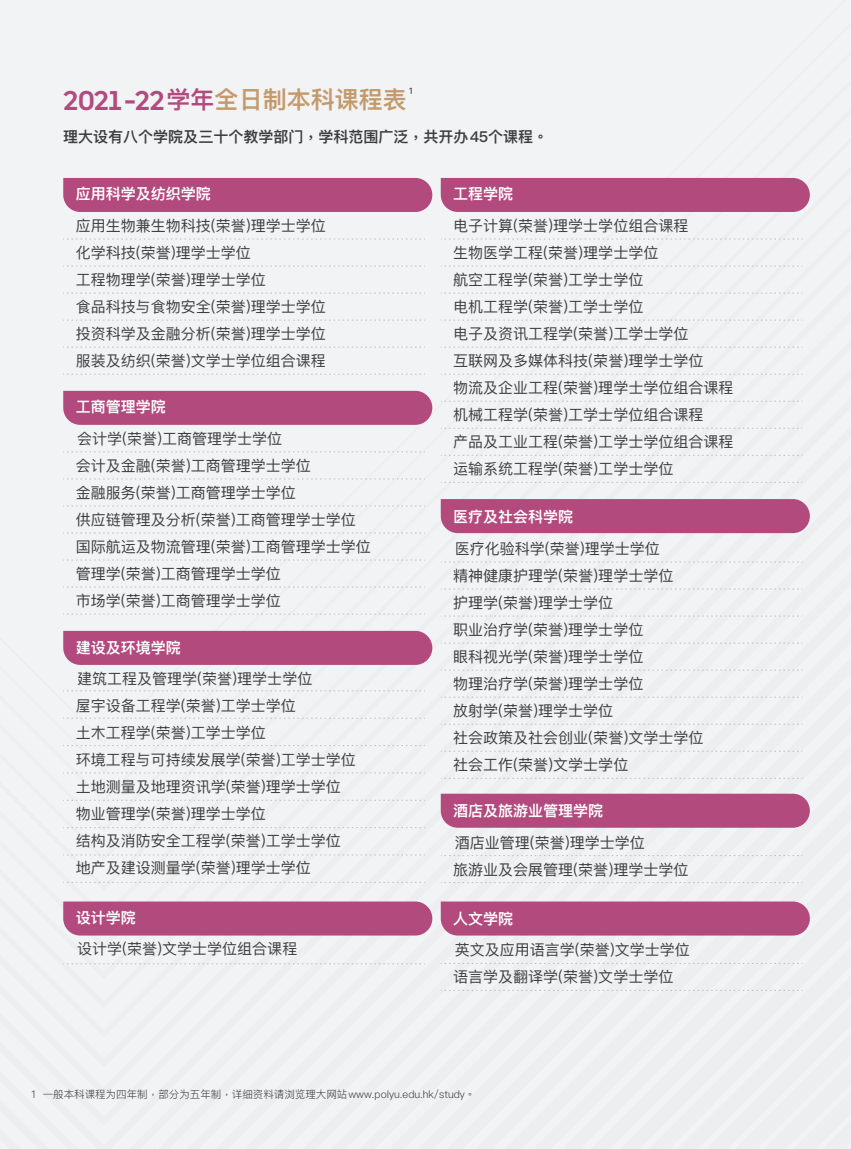
<style>
.page{position:relative;width:851px;height:1149px;background:#fff}
.page>*{position:absolute;margin:0;border:0;box-sizing:border-box;transform-origin:0 0}
.t1{font:600 24px "Ping Fang SC";color:#c39a6b}
.t2{font:15px/27px "Ping Fang SC";color:#3e3e3f}
.t3{font:600 15px "Ping Fang SC";color:#fff}
.t4{font:600 15px "Ping Fang SC";color:#3e3e3f}
.t5{font:300 10.5px "Ping Fang SC";color:#3e3e3f}
.t6{font:8.7px "Ping Fang SC";color:#231f20}
.s1{font-family:"Uber Move Text";font-weight:700;font-size:27px;color:#b34a7e}
.s2{color:#b34a7e}
</style>
<div class="page">
<div style="left:0;top:1125px;width:850px;height:23px;background:#edeeef"></div>
<div style="left:0;top:1096px;width:850px;height:29px;background:#eeeff0"></div>
<div style="left:0;top:1066px;width:850px;height:30px;background:#eff0f1"></div>
<div style="left:0;top:1037px;width:850px;height:29px;background:#f0f1f2"></div>
<div style="left:0;top:1007px;width:850px;height:30px;background:#f1f2f3"></div>
<div style="left:0;top:978px;width:850px;height:29px;background:#f1f2f3"></div>
<div style="left:0;top:949px;width:850px;height:29px;background:#f2f3f4"></div>
<div style="left:0;top:860px;width:850px;height:30px;background:#f2f3f4"></div>
<div style="left:0;top:831px;width:850px;height:29px;background:#f2f3f4"></div>
<div style="left:0;top:802px;width:850px;height:29px;background:#f2f3f4"></div>
<div style="left:0;top:772px;width:850px;height:30px;background:#f2f3f4"></div>
<div style="left:0;top:743px;width:850px;height:29px;background:#f2f3f4"></div>
<div style="left:0;top:0;width:850px;height:743px;background:#f2f3f4"></div>
<div style="left:440px;top:178px;width:369px;height:34px;background:#b34a7e"></div>
<div style="left:440px;top:499px;width:369px;height:34px;background:#b34a7e"></div>
<div style="left:440px;top:793px;width:369px;height:34px;background:#b34a7e"></div>
<div style="left:440px;top:901px;width:369px;height:34px;background:#b34a7e"></div>
<div style="left:63px;top:178px;width:369px;height:34px;background:#b34a7e"></div>
<svg style="left:63px;top:390px;width:369px;height:35px"></svg>
<div style="left:63px;top:630px;width:369px;height:34px;background:#b34a7e"></div>
<div style="left:63px;top:901px;width:369px;height:34px;background:#b34a7e"></div>
<svg style="left:63px;top:238px;width:362px;height:1px"></svg>
<svg style="left:63px;top:265px;width:362px;height:1px"></svg>
<svg style="left:63px;top:292px;width:362px;height:1px"></svg>
<svg style="left:63px;top:319px;width:362px;height:1px"></svg>
<svg style="left:63px;top:346px;width:362px;height:1px"></svg>
<svg style="left:63px;top:374px;width:362px;height:1px"></svg>
<svg style="left:63px;top:451px;width:362px;height:1px"></svg>
<svg style="left:63px;top:478px;width:362px;height:1px"></svg>
<svg style="left:63px;top:505px;width:362px;height:1px"></svg>
<svg style="left:63px;top:532px;width:362px;height:1px"></svg>
<svg style="left:63px;top:559px;width:362px;height:1px"></svg>
<svg style="left:63px;top:586px;width:362px;height:1px"></svg>
<svg style="left:63px;top:613px;width:362px;height:1px"></svg>
<svg style="left:63px;top:690px;width:362px;height:1px"></svg>
<svg style="left:63px;top:717px;width:362px;height:1px"></svg>
<svg style="left:63px;top:745px;width:362px;height:1px"></svg>
<svg style="left:63px;top:772px;width:362px;height:1px"></svg>
<svg style="left:63px;top:799px;width:362px;height:1px"></svg>
<svg style="left:63px;top:827px;width:362px;height:1px"></svg>
<svg style="left:63px;top:854px;width:362px;height:1px"></svg>
<svg style="left:63px;top:881px;width:362px;height:1px"></svg>
<svg style="left:63px;top:963px;width:362px;height:1px"></svg>
<svg style="left:440px;top:238px;width:362px;height:1px"></svg>
<svg style="left:440px;top:265px;width:362px;height:1px"></svg>
<svg style="left:440px;top:292px;width:362px;height:1px"></svg>
<svg style="left:440px;top:319px;width:362px;height:1px"></svg>
<svg style="left:440px;top:346px;width:362px;height:1px"></svg>
<svg style="left:440px;top:374px;width:362px;height:1px"></svg>
<svg style="left:440px;top:401px;width:362px;height:1px"></svg>
<svg style="left:440px;top:428px;width:362px;height:1px"></svg>
<svg style="left:440px;top:455px;width:362px;height:1px"></svg>
<svg style="left:440px;top:482px;width:362px;height:1px"></svg>
<svg style="left:440px;top:561px;width:362px;height:1px"></svg>
<svg style="left:440px;top:588px;width:362px;height:1px"></svg>
<svg style="left:440px;top:615px;width:362px;height:1px"></svg>
<svg style="left:440px;top:642px;width:362px;height:1px"></svg>
<svg style="left:440px;top:669px;width:362px;height:1px"></svg>
<svg style="left:440px;top:696px;width:362px;height:1px"></svg>
<svg style="left:440px;top:723px;width:362px;height:1px"></svg>
<svg style="left:440px;top:750px;width:362px;height:1px"></svg>
<svg style="left:440px;top:777px;width:362px;height:1px"></svg>
<svg style="left:440px;top:855px;width:362px;height:1px"></svg>
<svg style="left:440px;top:882px;width:362px;height:1px"></svg>
<svg style="left:440px;top:962px;width:362px;height:1px"></svg>
<svg style="left:440px;top:989px;width:362px;height:1px"></svg>
<h1 class="t1" style="left:63px;top:85px;width:345px"><span class="s1">2021-22</span><span class="s2">学年</span>全日制本科课程表</h1>
<p class="t6" style="left:409px;top:86px;width:5px">1</p>
<p class="t4" style="left:63px;top:127px;width:486px">理大设有八个学院及三十个教学部门,学科范围广泛,共开办45个课程。</p>
<p class="t3" style="left:76px;top:185px;width:136px">应用科学及纺织学院</p>
<p class="t2" style="left:76px;top:212px;width:251px">应用生物兼生物科技(荣誉)理学士学位化学科技(荣誉)理学士学位<br>工程物理学(荣誉)理学士学位<br>食品科技与食物安全(荣誉)理学士学位投资科学及金融分析(荣誉)理学士学位服装及纺织(荣誉)文学士学位组合课程</p>
<p class="t3" style="left:76px;top:397px;width:91px">工商管理学院</p>
<p class="t2" style="left:76px;top:424px;width:296px">会计学(荣誉)工商管理学士学位<br>会计及金融(荣誉)工商管理学士学位<br>金融服务(荣誉)工商管理学士学位<br>供应链管理及分析(荣誉)工商管理学士学位国际航运及物流管理(荣誉)工商管理学士学位管理学(荣誉)工商管理学士学位<br>市场学(荣誉)工商管理学士学位</p>
<p class="t3" style="left:76px;top:638px;width:107px">建设及环境学院</p>
<p class="t2" style="left:76px;top:665px;width:281px">建筑工程及管理学(荣誉)理学士学位<br>屋宇设备工程学(荣誉)工学士学位<br>土木工程学(荣誉)工学士学位<br>环境工程与可持续发展学(荣誉)工学士学位土地测量及地理资讯学(荣誉)理学士学位物业管理学(荣誉)理学士学位<br>结构及消防安全工程学(荣誉)工学士学位地产及建设测量学(荣誉)理学士学位</p>
<p class="t3" style="left:76px;top:907px;width:61px">设计学院</p>
<p class="t2" style="left:77px;top:934px;width:221px">设计学(荣誉)文学士学位组合课程</p>
<p class="t3" style="left:453px;top:185px;width:61px">工程学院</p>
<p class="t2" style="left:453px;top:212px;width:281px">电子计算(荣誉)理学士学位组合课程<br>生物医学工程(荣誉)理学士学位<br>航空工程学(荣誉)工学士学位<br>电机工程学(荣誉)工学士学位<br>电子及资讯工程学(荣誉)工学士学位<br>互联网及多媒体科技(荣誉)理学士学位<br>物流及企业工程(荣誉)理学士学位组合课程机械工程学(荣誉)工学士学位组合课程<br>产品及工业工程(荣誉)工学士学位组合课程运输系统工程学(荣誉)工学士学位</p>
<p class="t3" style="left:453px;top:507px;width:121px">医疗及社会科学院</p>
<p class="t2" style="left:453px;top:534px;width:251px">医疗化验科学(荣誉)理学士学位<br>精神健康护理学(荣誉)理学士学位<br>护理学(荣誉)理学士学位<br>职业治疗学(荣誉)理学士学位<br>眼科视光学(荣誉)理学士学位<br>物理治疗学(荣誉)理学士学位<br>放射学(荣誉)理学士学位<br>社会政策及社会创业(荣誉)文学士学位社会工作(荣誉)文学士学位</p>
<p class="t3" style="left:453px;top:801px;width:151px">酒店及旅游业管理学院</p>
<p class="t2" style="left:453px;top:828px;width:236px">酒店业管理(荣誉)理学士学位<br>旅游业及会展管理(荣誉)理学士学位</p>
<p class="t3" style="left:453px;top:908px;width:61px">人文学院</p>
<p class="t2" style="left:453px;top:936px;width:238px">英文及应用语言学(荣誉)文学士学位语言学及翻译学(荣誉)文学士学位</p>
<p class="t5" style="left:32px;top:1087px;width:445px">1 一般本科课程为四年制,部分为五年制,详细资料请浏览理大网站www.polyu.edu.hk/study。</p>
</div>
